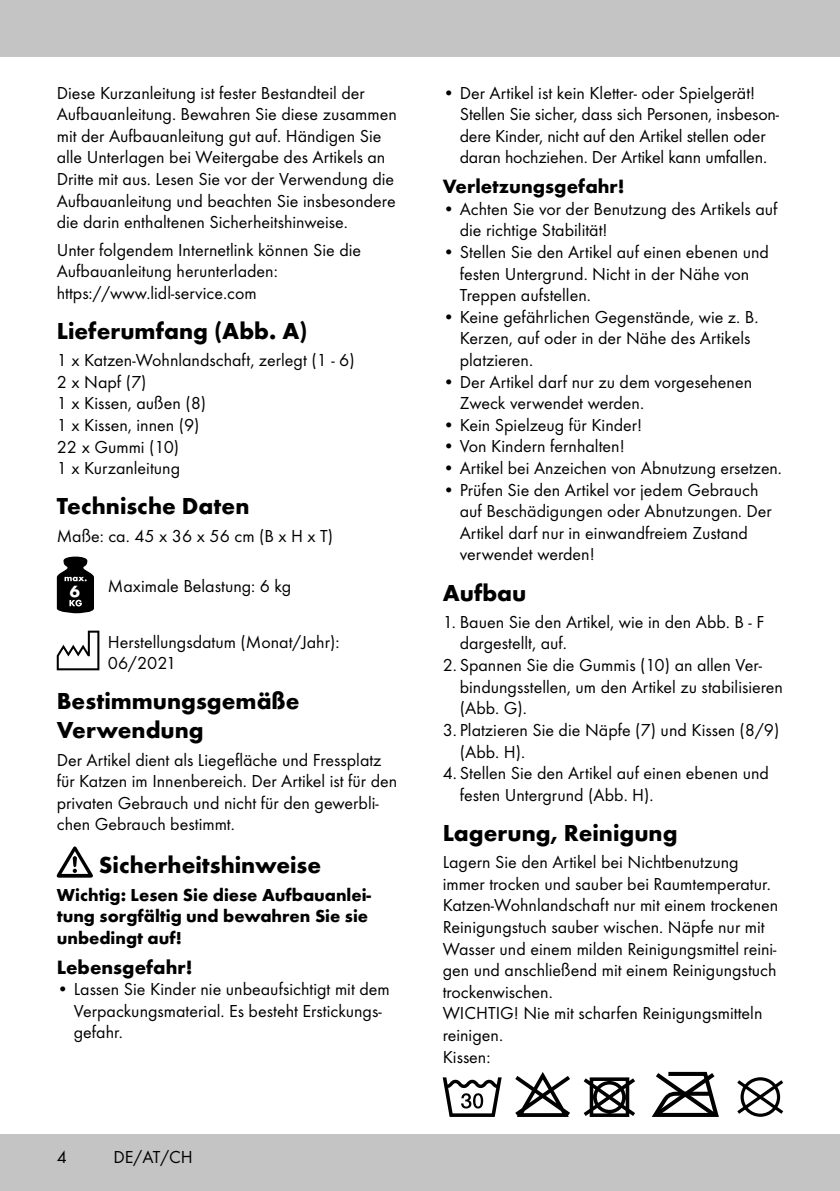
<style>
.page{position:relative;width:840px;height:1191px;background:#fff}
.page>*{position:absolute;margin:0;border:0;box-sizing:border-box;transform-origin:0 0}
.t1{font:700 24px/28.8px "Futura TOT";color:#000}
.t2{font:700 20px "Futura TOT";color:#000}
.t3{font:18px/21.6px "Futura TOT Boo";color:#000}
.t4{font:700 18px/21.6px "Futura TOT";color:#000}
.t5{font:700 16.8px "Futura TOT";color:#fff}
</style>
<div class="page">
<div style="left:0;top:1134px;width:839px;height:57px;background:#c5c4c4"></div>
<div style="left:0;top:0;width:839px;height:57px;background:#c5c4c4"></div>
<svg style="left:57px;top:556px;width:37px;height:57px"></svg>
<svg style="left:57px;top:630px;width:42px;height:40px"></svg>
<svg style="left:57px;top:846px;width:36px;height:31px"></svg>
<svg style="left:442px;top:1077px;width:59px;height:40px"></svg>
<svg style="left:515px;top:1072px;width:54px;height:45px"></svg>
<svg style="left:583px;top:1077px;width:51px;height:40px"></svg>
<svg style="left:651px;top:1071px;width:67px;height:46px"></svg>
<svg style="left:737px;top:1077px;width:45px;height:39px"></svg>
<p class="t3" style="left:57px;top:82px;width:341px">Diese Kurzanleitung ist fester Bestandteil der Aufbauanleitung. Bewahren Sie diese zusammen mit der Aufbauanleitung gut auf. Händigen Sie alle Unterlagen bei Weitergabe des Artikels an Dritte mit aus. Lesen Sie vor der Verwendung die Aufbauanleitung und beachten Sie insbesondere die darin enthaltenen Sicherheitshinweise.</p>
<p class="t3" style="left:57px;top:239px;width:306px">Unter folgendem Internetlink können Sie die<br>Aufbauanleitung herunterladen: https://www.lidl-service.com</p>
<h1 class="t1" style="left:57px;top:316px;width:252px">Lieferumfang (Abb. A)</h1>
<p class="t3" style="left:57px;top:349px;width:299px">1 x Katzen-Wohnlandschaft, zerlegt (1 - 6)<br>2 x Napf (7)<br>1 x Kissen, außen (8)<br>1 x Kissen, innen (9)<br>22 x Gummi (10)<br>1 x Kurzanleitung</p>
<h1 class="t1" style="left:57px;top:491px;width:194px">Technische Daten</h1>
<p class="t3" style="left:57px;top:525px;width:278px">Maße: ca. 45 x 36 x 56 cm (B x H x T)</p>
<p class="t5" style="left:70px;top:580px;width:12px">6</p>
<p class="t3" style="left:108px;top:575px;width:185px">Maximale Belastung: 6 kg</p>
<p class="t3" style="left:108px;top:631px;width:233px">Herstellungsdatum (Monat/Jahr):<br>06/2021</p>
<h1 class="t1" style="left:57px;top:686px;width:244px">Bestimmungsgemäße<br>Verwendung</h1>
<p class="t3" style="left:57px;top:748px;width:342px">Der Artikel dient als Liegefläche und Fressplatz für Katzen im Innenbereich. Der Artikel ist für den privaten Gebrauch und nicht für den gewerbli&shy;chen Gebrauch bestimmt.</p>
<h1 class="t1" style="left:99px;top:850px;width:223px">Sicherheitshinweise</h1>
<p class="t4" style="left:57px;top:883px;width:316px">Wichtig: Lesen Sie diese Aufbauanlei&shy;tung sorgfältig und bewahren Sie sie unbedingt auf!</p>
<p class="t2" style="left:57px;top:954px;width:137px">Lebensgefahr!</p>
<p class="t3" style="left:74px;top:978px;width:317px;text-indent:-17px">• Lassen Sie Kinder nie unbeaufsichtigt mit dem<br>Verpackungsmaterial. Es besteht Erstickungs&shy;gefahr.</p>
<p class="t3" style="left:57px;top:1146px;width:12px">4</p>
<p class="t3" style="left:113px;top:1146px;width:81px">DE/AT/CH</p>
<p class="t3" style="left:459px;top:82px;width:321px;text-indent:-17px">• Der Artikel ist kein Kletter- oder Spielgerät!<br>Stellen Sie sicher, dass sich Personen, insbeson&shy;dere Kinder, nicht auf den Artikel stellen oder daran hochziehen. Der Artikel kann umfallen.</p>
<p class="t2" style="left:442px;top:174px;width:183px">Verletzungsgefahr!</p>
<p class="t3" style="left:459px;top:198px;width:319px;text-indent:-17px">• Achten Sie vor der Benutzung des Artikels auf die richtige Stabilität!</p>
<p class="t3" style="left:459px;top:241px;width:311px;text-indent:-17px">• Stellen Sie den Artikel auf einen ebenen und festen Untergrund. Nicht in der Nähe von<br>Treppen aufstellen.</p>
<p class="t3" style="left:459px;top:306px;width:300px;text-indent:-17px">• Keine gefährlichen Gegenstände, wie z. B.<br>Kerzen, auf oder in der Nähe des Artikels platzieren.</p>
<p class="t3" style="left:459px;top:370px;width:294px;text-indent:-17px">• Der Artikel darf nur zu dem vorgesehenen<br>Zweck verwendet werden.</p>
<p class="t3" style="left:442px;top:414px;width:201px">• Kein Spielzeug für Kinder!</p>
<p class="t3" style="left:442px;top:435px;width:183px">• Von Kindern fernhalten!</p>
<p class="t3" style="left:442px;top:457px;width:340px">• Artikel bei Anzeichen von Abnutzung ersetzen.</p>
<p class="t3" style="left:459px;top:478px;width:313px;text-indent:-17px">• Prüfen Sie den Artikel vor jedem Gebrauch auf Beschädigungen oder Abnutzungen. Der Artikel darf nur in einwandfreiem Zustand verwendet werden!</p>
<h1 class="t1" style="left:442px;top:578px;width:85px">Aufbau</h1>
<p class="t3" style="left:459px;top:611px;width:306px;text-indent:-17px">1. Bauen Sie den Artikel, wie in den Abb. B - F dargestellt, auf.</p>
<p class="t3" style="left:459px;top:654px;width:324px;text-indent:-17px">2. Spannen Sie die Gummis (10) an allen Ver&shy;bindungsstellen, um den Artikel zu stabilisieren (Abb. G).</p>
<p class="t3" style="left:459px;top:719px;width:321px;text-indent:-17px">3. Platzieren Sie die Näpfe (7) und Kissen (8/9) (Abb. H).</p>
<p class="t3" style="left:459px;top:762px;width:311px;text-indent:-17px">4. Stellen Sie den Artikel auf einen ebenen und festen Untergrund (Abb. H).</p>
<h1 class="t1" style="left:442px;top:818px;width:236px">Lagerung, Reinigung</h1>
<p class="t3" style="left:442px;top:851px;width:337px">Lagern Sie den Artikel bei Nichtbenutzung immer trocken und sauber bei Raumtemperatur.<br>Katzen-Wohnlandschaft nur mit einem trockenen Reinigungstuch sauber wischen. Näpfe nur mit Wasser und einem milden Reinigungsmittel reini&shy;gen und anschließend mit einem Reinigungstuch trockenwischen.<br>WICHTIG! Nie mit scharfen Reinigungsmitteln reinigen.<br>Kissen:</p>
</div>
